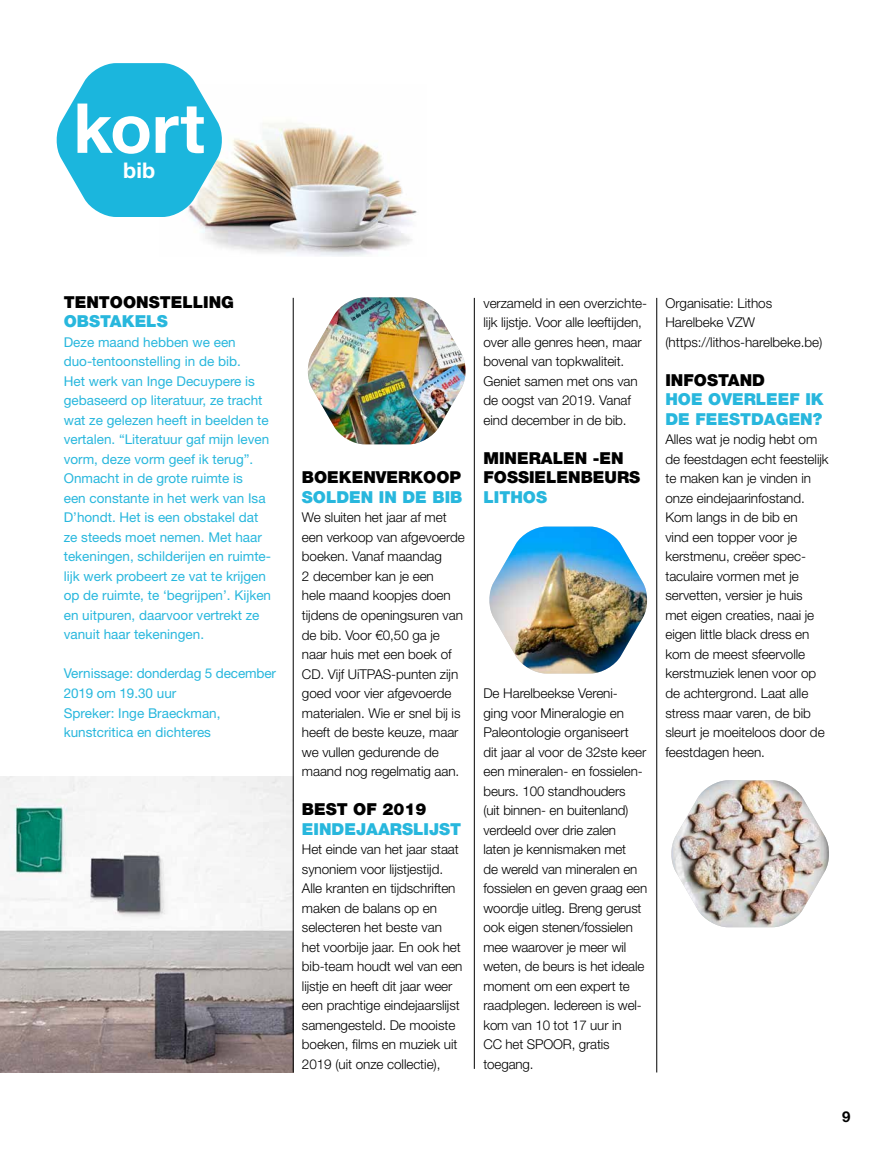
<style>
.page{position:relative;width:893px;height:1149px;background:#fff}
.page>*{position:absolute;margin:0;border:0;box-sizing:border-box;transform-origin:0 0}
.t1{font:700 69px "Helvetica Neue LT Std";color:#fff}
.t2{font:700 21.6px "Helvetica Neue LT Std";color:#fff}
.t3{font:900 16.5px/19.5px "Helvetica Neue LT Std";color:#000}
.t4{font:900 16.5px/19.5px "Helvetica Neue LT Std";color:#28b7dd}
.t5{font:700 15px "Helvetica Neue LT Std";color:#000}
.t6{font:300 13.5px/19.5px "Helvetica Neue LT Std";letter-spacing:-.005em;color:#000}
.t7{font:13.5px/19.5px "Helvetica Neue LT Std";color:#28b7dd}
</style>
<div class="page">
<img style="left:0;top:776px;width:293px;height:295px">
<img style="left:193px;top:122px;width:224px;height:134px">
<svg style="left:56px;top:63px;width:167px;height:154px"></svg>
<hr style="left:293px;top:298px;width:1px;height:774px;background:#000">
<hr style="left:474px;top:298px;width:1px;height:770px;background:#000">
<hr style="left:656px;top:298px;width:1px;height:774px;background:#000">
<img style="left:489px;top:526px;width:159px;height:147px">
<img style="left:307px;top:297px;width:159px;height:147px">
<img style="left:671px;top:780px;width:158px;height:146px">
<h1 class="t1" style="left:73px;top:85px;width:133px">kort</h1>
<h2 class="t2" style="left:123px;top:157px;width:33px">bib</h2>
<p class="t3" style="left:64px;top:292px;width:172px">TENTOONSTELLING</p>
<p class="t4" style="left:64px;top:311px;width:105px">OBSTAKELS</p>
<p class="t7" style="left:64px;top:332px;width:209px">Deze maand hebben we een duo-tentoonstelling in de bib.<br>Het werk van Inge Decuypere is gebaseerd op literatuur, ze tracht wat ze gelezen heeft in beelden te vertalen. “Literatuur gaf mijn leven vorm, deze vorm geef ik terug”.<br>Onmacht in de grote ruimte is<br>een constante in het werk van Isa<br>D’hondt. Het is een obstakel dat ze steeds moet nemen. Met haar tekeningen, schilderijen en ruimte&shy;lijk werk probeert ze vat te krijgen op de ruimte, te ‘begrijpen’. Kijken en uitpuren, daarvoor vertrekt ze vanuit haar tekeningen.</p>
<p class="t7" style="left:64px;top:663px;width:214px">Vernissage: donderdag 5 december<br>2019 om 19.30 uur<br>Spreker: Inge Braeckman, kunstcritica en dichteres</p>
<p class="t3" style="left:302px;top:467px;width:161px">BOEKENVERKOOP</p>
<p class="t4" style="left:302px;top:487px;width:162px">SOLDEN IN DE BIB</p>
<p class="t6" style="left:302px;top:507px;width:164px">We sluiten het jaar af met een verkoop van afgevoerde boeken. Vanaf maandag<br>2 december kan je een<br>hele maand koopjes doen tijdens de openingsuren van de bib. Voor €0,50 ga je naar huis met een boek of<br>CD. Vijf UiTPAS-punten zijn goed voor vier afgevoerde materialen. Wie er snel bij is heeft de beste keuze, maar we vullen gedurende de maand nog regelmatig aan.</p>
<p class="t3" style="left:302px;top:799px;width:126px">BEST OF 2019</p>
<p class="t4" style="left:302px;top:818px;width:161px">EINDEJAARSLIJST</p>
<p class="t6" style="left:302px;top:839px;width:162px">Het einde van het jaar staat synoniem voor lijstjestijd.<br>Alle kranten en tijdschriften maken de balans op en selecteren het beste van het voorbije jaar. En ook het bib-team houdt wel van een lijstje en heeft dit jaar weer een prachtige eindejaarslijst samengesteld. De mooiste boeken, films en muziek uit<br>2019 (uit onze collectie),</p>
<p class="t6" style="left:483px;top:293px;width:165px">verzameld in een overzichte&shy;lijk lijstje. Voor alle leeftijden, over alle genres heen, maar bovenal van topkwaliteit.<br>Geniet samen met ons van de oogst van 2019. Vanaf eind december in de bib.</p>
<p class="t3" style="left:483px;top:448px;width:158px">MINERALEN -EN<br>FOSSIELENBEURS</p>
<p class="t4" style="left:483px;top:487px;width:65px">LITHOS</p>
<p class="t6" style="left:483px;top:683px;width:165px">De Harelbeekse Vereni-<br>ging voor Mineralogie en<br>Paleontologie organiseert<br>dit jaar al voor de 32ste keer een mineralen- en fossielen&shy;beurs. 100 standhouders<br>(uit binnen- en buitenland) verdeeld over drie zalen<br>laten je kennismaken met<br>de wereld van mineralen en fossielen en geven graag een woordje uitleg. Breng gerust ook eigen stenen/fossielen mee waarover je meer wil weten, de beurs is het ideale moment om een expert te raadplegen. Iedereen is wel&shy;kom van 10 tot 17 uur in<br>CC het SPOOR, gratis toegang.</p>
<p class="t6" style="left:665px;top:293px;width:158px">Organisatie: Lithos<br>Harelbeke VZW (https://lithos-harelbeke.be)</p>
<p class="t3" style="left:665px;top:370px;width:101px">INFOSTAND</p>
<p class="t4" style="left:665px;top:389px;width:160px">HOE OVERLEEF IK<br>DE FEESTDAGEN?</p>
<p class="t6" style="left:665px;top:429px;width:165px">Alles wat je nodig hebt om de feestdagen echt feestelijk te maken kan je vinden in onze eindejaarinfostand.<br>Kom langs in de bib en<br>vind een topper voor je kerstmenu, creëer spec&shy;taculaire vormen met je servetten, versier je huis<br>met eigen creaties, naai je eigen little black dress en kom de meest sfeervolle kerstmuziek lenen voor op de achtergrond. Laat alle stress maar varen, de bib sleurt je moeiteloos door de feestdagen heen.</p>
<p class="t5" style="left:842px;top:1106px;width:10px">9</p>
</div>
